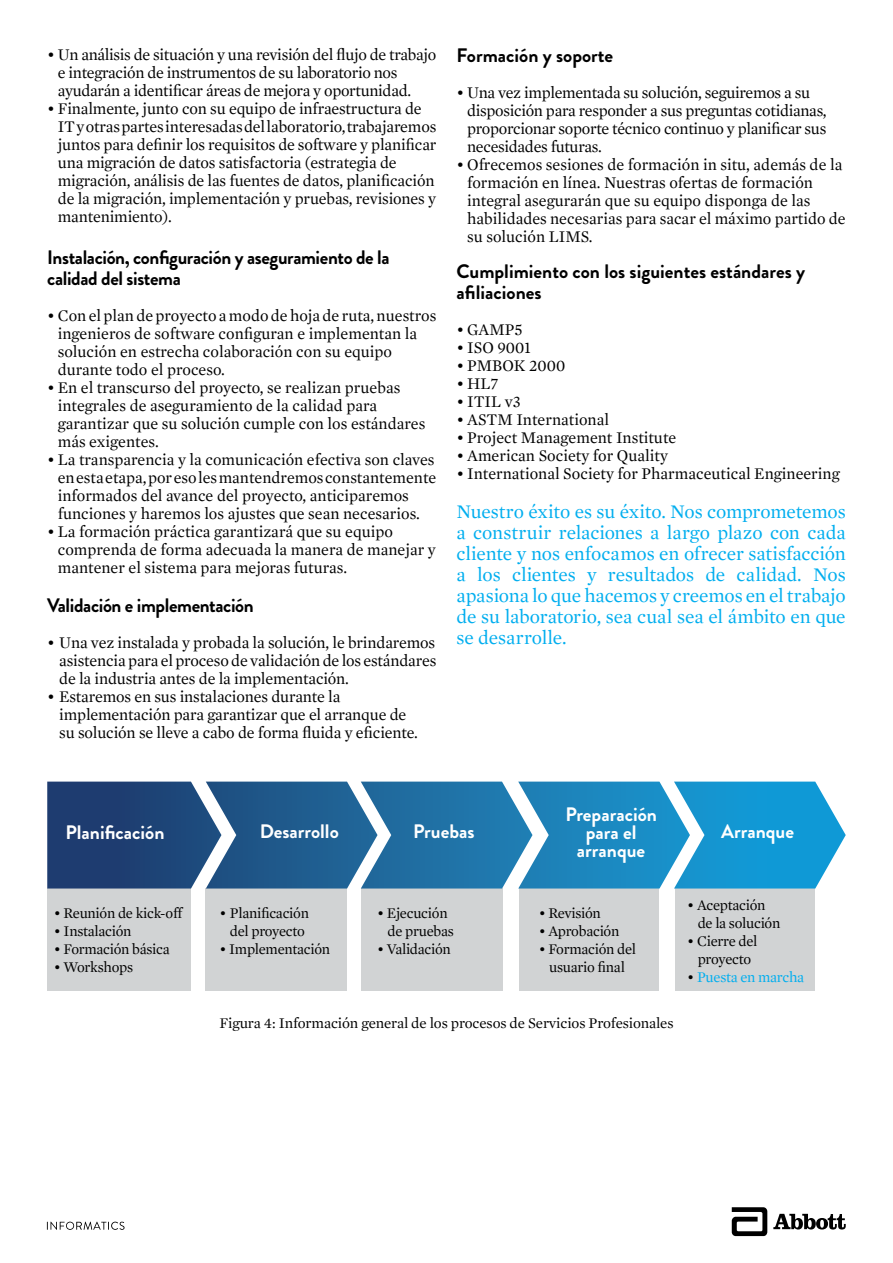
<style>
.page{position:relative;width:893px;height:1263px;background:#fff}
.page>*{position:absolute;margin:0;border:0;box-sizing:border-box;transform-origin:0 0}
.t1{font:19.5px/21px "Mercury Text G1";letter-spacing:-.005em;color:#00aeef;text-align:justify}
.t2{font:700 19.5px/21px "Brandon Grotesque";letter-spacing:-.02em;color:#000}
.t3{font:700 19.5px/21px "Brandon Grotesque";color:#000}
.t4{font:700 19.5px/18px "Brandon Grotesque";color:#fff;text-align:center}
.t5{font:16.5px/18px "Mercury Text G1";color:#000}
.t6{font:16.5px/18px "Mercury Text G1";letter-spacing:-.02em;color:#000}
.t7{font:15px/18px "Mercury Text G1";letter-spacing:-.02em;color:#000;text-align:center}
.t8{font:15px "Mercury Text G1";letter-spacing:-.02em;color:#00aeef}
.s1{color:#000}
</style>
<div class="page">
<div style="left:47px;top:888px;width:144px;height:103px;background:#d1d3d4"></div>
<div style="left:206px;top:888px;width:141px;height:103px;background:#d1d3d4"></div>
<div style="left:361px;top:888px;width:142px;height:103px;background:#d1d3d4"></div>
<div style="left:519px;top:888px;width:140px;height:103px;background:#d1d3d4"></div>
<div style="left:675px;top:888px;width:139px;height:103px;background:#d1d3d4"></div>
<svg style="left:732px;top:1207px;width:35px;height:29px"></svg>
<svg style="left:773px;top:1214px;width:73px;height:15px"></svg>
<svg style="left:47px;top:782px;width:799px;height:106px;background:#307bac"></svg>
<svg style="left:47px;top:1222px;width:78px;height:8px"></svg>
<p class="t6" style="left:58px;top:45px;width:380px;text-indent:-11px">• Un análisis de situación y una revisión del flujo de trabajo e integración de instrumentos de su laboratorio nos ayudarán a identificar áreas de mejora y oportunidad.</p>
<p class="t5" style="left:58px;top:99px;width:380px;text-indent:-10px">• Finalmente, junto con su equipo de infraestructura de IT y otras partes interesadas del laboratorio, trabajaremos juntos para definir los requisitos de software y planificar una migración de datos satisfactoria (estrategia de migración, análisis de las fuentes de datos, planificación de la migración, implementación y pruebas, revisiones y mantenimiento).</p>
<p class="t2" style="left:47px;top:247px;width:344px">Instalación, configuración y aseguramiento de la calidad del sistema</p>
<p class="t5" style="left:58px;top:306px;width:380px;text-indent:-10px">• Con el plan de proyecto a modo de hoja de ruta, nuestros ingenieros de software configuran e implementan la solución en estrecha colaboración con su equipo durante todo el proceso.</p>
<p class="t5" style="left:58px;top:378px;width:369px;text-indent:-10px">• En el transcurso del proyecto, se realizan pruebas integrales de aseguramiento de la calidad para garantizar que su solución cumple con los estándares más exigentes.</p>
<p class="t5" style="left:58px;top:450px;width:380px;text-indent:-10px">• La transparencia y la comunicación efectiva son claves en esta etapa, por eso les mantendremos constantemente informados del avance del proyecto, anticiparemos funciones y haremos los ajustes que sean necesarios.</p>
<p class="t5" style="left:58px;top:522px;width:380px;text-indent:-10px">• La formación práctica garantizará que su equipo comprenda de forma adecuada la manera de manejar y mantener el sistema para mejoras futuras.</p>
<p class="t2" style="left:47px;top:595px;width:208px">Validación e implementación</p>
<p class="t5" style="left:59px;top:633px;width:379px;text-align:justify;text-indent:-12px">• Una vez instalada y probada la solución, le brindaremos asistencia para el proceso de validación de los estándares de la industria antes de la implementación.</p>
<p class="t5" style="left:59px;top:687px;width:360px;text-indent:-12px">• Estaremos en sus instalaciones durante la implementación para garantizar que el arranque de su solución se lleve a cabo de forma fluida y eficiente.</p>
<p class="t3" style="left:457px;top:45px;width:158px">Formación y soporte</p>
<p class="t6" style="left:467px;top:84px;width:361px;text-indent:-10px">• Una vez implementada su solución, seguiremos a su disposición para responder a sus preguntas cotidianas, proporcionar soporte técnico continuo y planificar sus necesidades futuras.</p>
<p class="t5" style="left:467px;top:156px;width:380px;text-indent:-10px">• Ofrecemos sesiones de formación in situ, además de la formación en línea. Nuestras ofertas de formación integral asegurarán que su equipo disponga de las habilidades necesarias para sacar el máximo partido de su solución LIMS.</p>
<p class="t3" style="left:457px;top:261px;width:350px">Cumplimiento con los siguientes estándares y afiliaciones</p>
<p class="t5" style="left:457px;top:321px;width:68px">• GAMP5</p>
<p class="t5" style="left:457px;top:339px;width:76px">• ISO 9001</p>
<p class="t5" style="left:457px;top:357px;width:110px">• PMBOK 2000</p>
<p class="t5" style="left:457px;top:375px;width:43px">• HL7</p>
<p class="t5" style="left:457px;top:393px;width:66px">• ITIL v3</p>
<p class="t5" style="left:457px;top:411px;width:154px">• ASTM International</p>
<p class="t5" style="left:457px;top:429px;width:221px">• Project Management Institute</p>
<p class="t5" style="left:457px;top:447px;width:213px">• American Society for Quality</p>
<p class="t5" style="left:457px;top:465px;width:385px">• International Society for Pharmaceutical Engineering</p>
<p class="t1" style="left:457px;top:501px;width:391px">Nuestro éxito es su éxito. Nos comprometemos a construir relaciones a largo plazo con cada cliente y nos enfocamos en ofrecer satisfacción a los clientes y resultados de calidad. Nos apasiona lo que hacemos y creemos en el trabajo de su laboratorio, sea cual sea el ámbito en que se desarrolle.</p>
<p class="t4" style="left:66px;top:823px;width:100px">Planificación</p>
<p class="t7" style="left:54px;top:903px;width:130px">• Reunión de kick-off</p>
<p class="t7" style="left:54px;top:921px;width:79px">• Instalación</p>
<p class="t7" style="left:54px;top:939px;width:118px">• Formación básica</p>
<p class="t7" style="left:54px;top:957px;width:81px">• Workshops</p>
<p class="t4" style="left:565px;top:805px;width:93px">Preparación para el arranque</p>
<p class="t4" style="left:260px;top:822px;width:81px">Desarrollo</p>
<p class="t4" style="left:413px;top:822px;width:63px">Pruebas</p>
<p class="t4" style="left:721px;top:822px;width:74px">Arranque</p>
<p class="t7" style="left:219px;top:903px;width:91px">• Planificación del proyecto</p>
<p class="t7" style="left:219px;top:939px;width:112px">• Implementación</p>
<p class="t7" style="left:388px;top:903px;width:68px;text-align:left;text-indent:-10px">• Ejecución de pruebas</p>
<p class="t7" style="left:377px;top:939px;width:75px">• Validación</p>
<p class="t7" style="left:539px;top:903px;width:64px">• Revisión</p>
<p class="t7" style="left:539px;top:921px;width:82px">• Aprobación</p>
<p class="t7" style="left:539px;top:939px;width:99px">• Formación del usuario final</p>
<p class="t7" style="left:219px;top:1014px;width:456px">Figura 4: Información general de los procesos de Servicios Profesionales</p>
<p class="t7" style="left:698px;top:896px;width:84px;text-align:left;text-indent:-10px">• Aceptación de la solución</p>
<p class="t7" style="left:687px;top:932px;width:72px">• Cierre del proyecto</p>
<p class="t8" style="left:687px;top:969px;width:119px"><span class="s1">•</span> Puesta en marcha</p>
</div>
